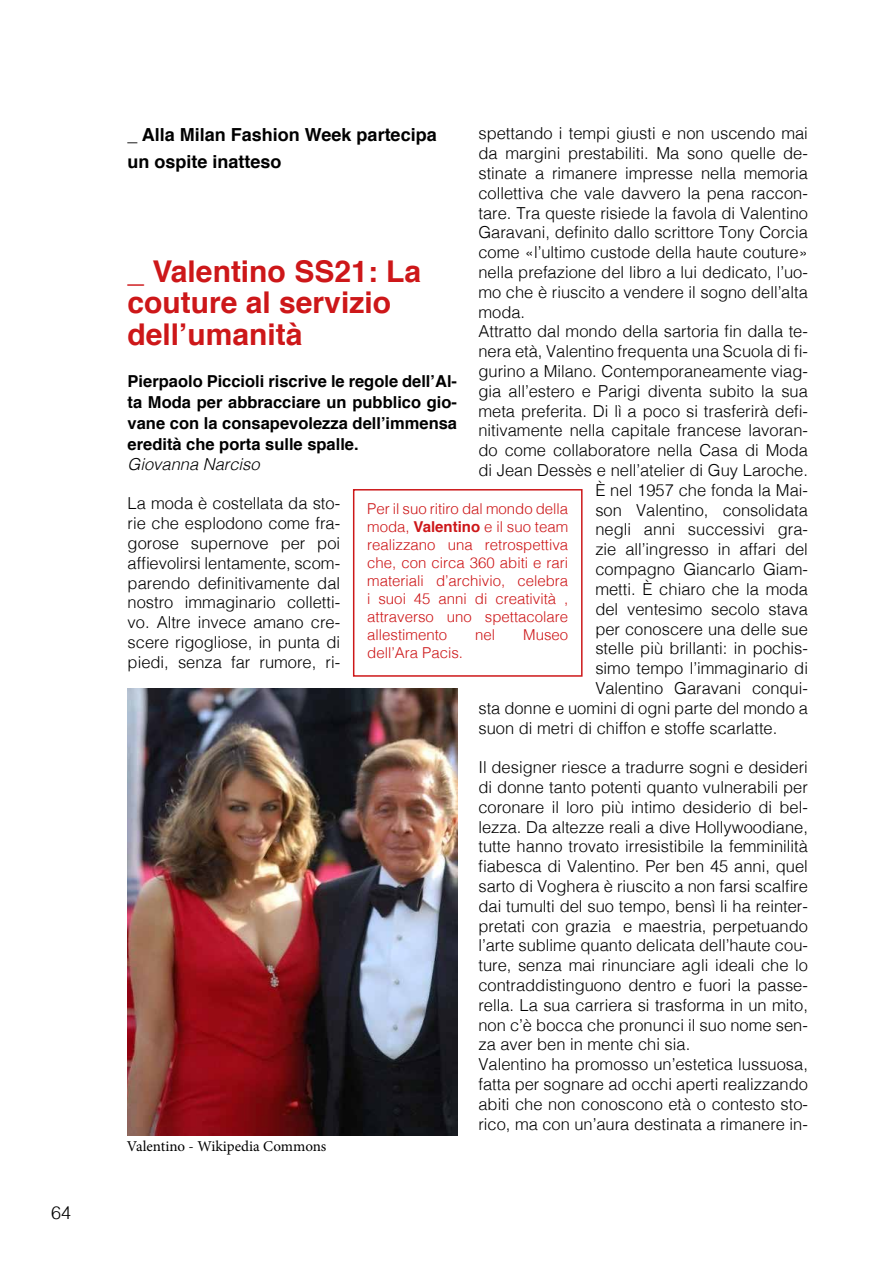
<style>
.page{position:relative;width:893px;height:1263px;background:#fff}
.page>*{position:absolute;margin:0;border:0;box-sizing:border-box;transform-origin:0 0}
.t1{font:700 30px/31.5px "Helvetica";color:#cd1719}
.t2{font:700 18px/27px "Helvetica";color:#000}
.t3{font:300 18px "Helvetica";color:#000}
.t4{font:300 16.5px/19.8px "Helvetica";color:#000;text-align:justify}
.t5{font:700 16.5px/21px "Helvetica";color:#000;text-align:justify}
.t6{font:italic 300 16.5px "Helvetica";color:#000}
.t7{font:300 15px/18px "Helvetica";color:#cd1719;text-align:justify}
.t8{font:15px "Minion Pro";color:#000}
.s1{font-weight:700}
</style>
<div class="page">
<img style="left:128px;top:688px;width:329px;height:447px">
<div style="left:353px;top:489px;width:230px;height:188px;border:2px solid #cd1719"></div>
<p class="t3" style="left:51px;top:1197px;width:22px">64</p>
<p class="t4" style="left:478px;top:122px;width:331px">spettando i tempi giusti e non uscendo mai</p>
<p class="t4" style="left:478px;top:142px;width:331px">da margini prestabiliti. Ma sono quelle de-</p>
<p class="t4" style="left:478px;top:162px;width:331px">stinate a rimanere impresse nella memoria</p>
<p class="t4" style="left:478px;top:182px;width:331px">collettiva che vale davvero la pena raccon-</p>
<p class="t4" style="left:478px;top:202px;width:331px">tare. Tra queste risiede la favola di Valentino</p>
<p class="t4" style="left:478px;top:221px;width:331px">Garavani, definito dallo scrittore Tony Corcia</p>
<p class="t4" style="left:478px;top:241px;width:331px">come «l’ultimo custode della haute couture»</p>
<p class="t4" style="left:478px;top:261px;width:331px">nella prefazione del libro a lui dedicato, l’uo-</p>
<p class="t4" style="left:478px;top:281px;width:331px">mo che è riuscito a vendere il sogno dell’alta</p>
<p class="t4" style="left:478px;top:301px;width:48px">moda.</p>
<p class="t4" style="left:478px;top:320px;width:331px">Attratto dal mondo della sartoria fin dalla te-</p>
<p class="t4" style="left:478px;top:340px;width:331px">nera età, Valentino frequenta una Scuola di fi-</p>
<p class="t4" style="left:478px;top:360px;width:331px">gurino a Milano. Contemporaneamente viag-</p>
<p class="t4" style="left:478px;top:380px;width:331px">gia all’estero e Parigi diventa subito la sua</p>
<p class="t4" style="left:478px;top:400px;width:331px">meta preferita. Di lì a poco si trasferirà defi-</p>
<p class="t4" style="left:478px;top:419px;width:331px">nitivamente nella capitale francese lavoran-</p>
<p class="t4" style="left:478px;top:439px;width:331px">do come collaboratore nella Casa di Moda</p>
<p class="t4" style="left:478px;top:459px;width:331px">di Jean Dessès e nell’atelier di Guy Laroche.</p>
<p class="t4" style="left:595px;top:479px;width:214px">È nel 1957 che fonda la Mai-</p>
<p class="t4" style="left:595px;top:499px;width:214px">son Valentino, consolidata</p>
<p class="t4" style="left:595px;top:518px;width:214px">negli anni successivi gra-</p>
<p class="t4" style="left:595px;top:538px;width:214px">zie all’ingresso in affari del</p>
<p class="t4" style="left:595px;top:558px;width:214px">compagno Giancarlo Giam-</p>
<p class="t4" style="left:595px;top:578px;width:214px">metti. È chiaro che la moda</p>
<p class="t4" style="left:595px;top:598px;width:214px">del ventesimo secolo stava</p>
<p class="t4" style="left:595px;top:617px;width:214px">per conoscere una delle sue</p>
<p class="t4" style="left:595px;top:637px;width:214px">stelle più brillanti: in pochis-</p>
<p class="t4" style="left:595px;top:657px;width:214px">simo tempo l’immaginario di</p>
<p class="t4" style="left:595px;top:677px;width:214px">Valentino Garavani conqui-</p>
<p class="t4" style="left:478px;top:697px;width:331px">sta donne e uomini di ogni parte del mondo a</p>
<p class="t4" style="left:478px;top:716px;width:300px">suon di metri di chiffon e stoffe scarlatte.</p>
<p class="t4" style="left:478px;top:756px;width:331px;text-align:left">Il designer riesce a tradurre sogni e desideri di donne tanto potenti quanto vulnerabili per coronare il loro più intimo desiderio di bel&shy;lezza. Da altezze reali a dive Hollywoodiane, tutte hanno trovato irresistibile la femminilità fiabesca di Valentino. Per ben 45 anni, quel sarto di Voghera è riuscito a non farsi scalfire dai tumulti del suo tempo, bensì li ha reinter&shy;pretati con grazia e maestria, perpetuando l’arte sublime quanto delicata dell’haute cou&shy;ture, senza mai rinunciare agli ideali che lo contraddistinguono dentro e fuori la passe&shy;rella. La sua carriera si trasforma in un mito, non c’è bocca che pronunci il suo nome sen&shy;za aver ben in mente chi sia.<br>Valentino ha promosso un’estetica lussuosa, fatta per sognare ad occhi aperti realizzando abiti che non conoscono età o contesto sto&shy;rico, ma con un’aura destinata a rimanere in-</p>
<p class="t2" style="left:128px;top:121px;width:311px">_ Alla Milan Fashion Week partecipa un ospite inatteso</p>
<h1 class="t1" style="left:128px;top:256px;width:295px">_ Valentino SS21: La couture al servizio dell’umanità</h1>
<p class="t5" style="left:128px;top:371px;width:331px">Pierpaolo Piccioli riscrive le regole dell’Al&shy;ta Moda per abbracciare un pubblico gio&shy;vane con la consapevolezza dell’immensa eredità che porta sulle spalle.</p>
<p class="t6" style="left:128px;top:450px;width:134px">Giovanna Narciso</p>
<p class="t4" style="left:128px;top:492px;width:214px">La moda è costellata da sto&shy;rie che esplodono come fra&shy;gorose supernove per poi affievolirsi lentamente, scom&shy;parendo definitivamente dal nostro immaginario colletti&shy;vo. Altre invece amano cre&shy;scere rigogliose, in punta di piedi, senza far rumore, ri-</p>
<p class="t7" style="left:367px;top:499px;width:203px">Per il suo ritiro dal mondo della moda, <span class="s1">Valentino</span> e il suo team realizzano una retrospettiva che, con circa 360 abiti e rari materiali d’archivio, celebra i suoi 45 anni di creatività , attraverso uno spettacolare allestimento</p>
<p class="t7" style="left:475px;top:625px;width:22px">nel</p>
<p class="t7" style="left:523px;top:625px;width:47px">Museo</p>
<p class="t7" style="left:367px;top:643px;width:97px">dell’Ara Pacis.</p>
<p class="t8" style="left:127px;top:1136px;width:201px">Valentino - Wikipedia Commons</p>
</div>
